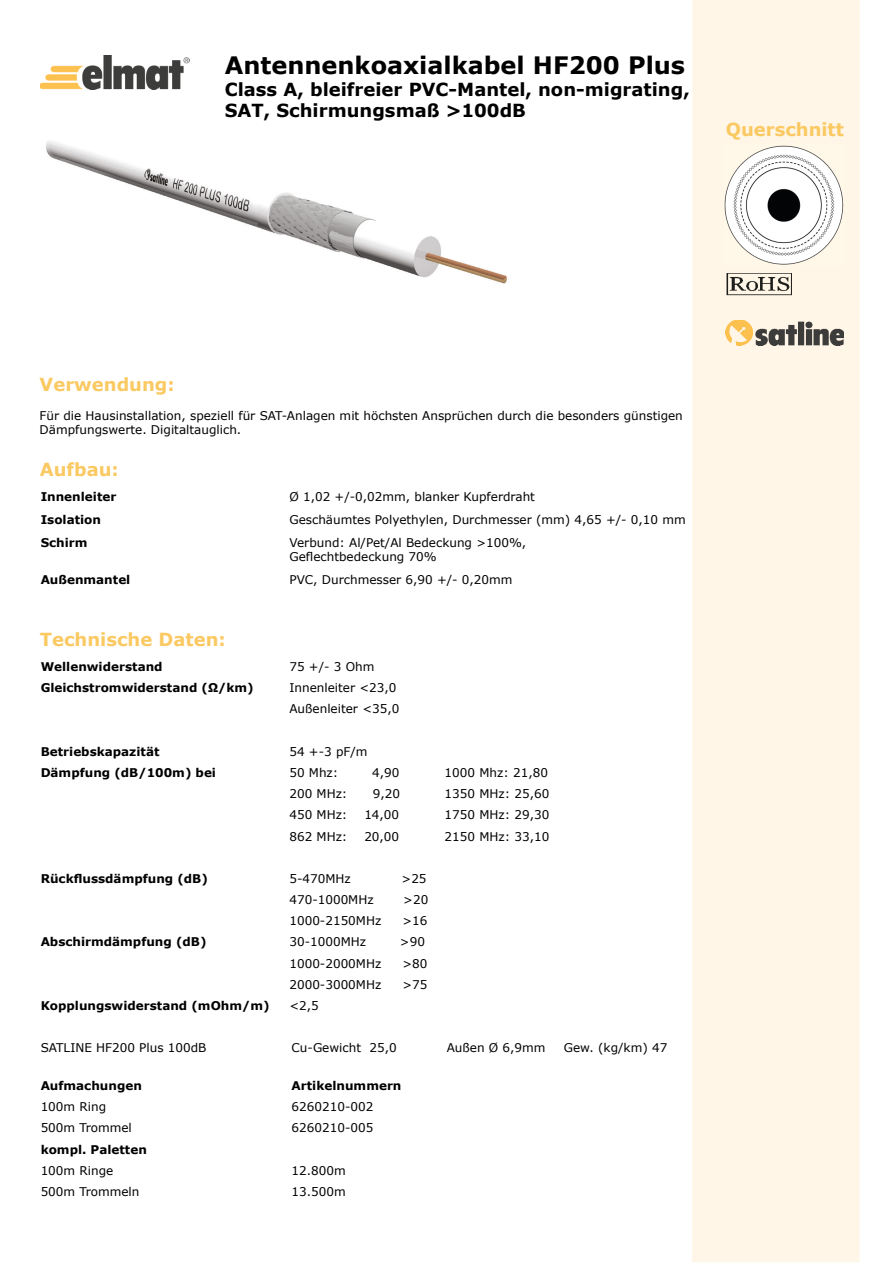
<style>
.page{position:relative;width:893px;height:1263px;background:#fff}
.page>*{position:absolute;margin:0;border:0;box-sizing:border-box;transform-origin:0 0}
.t1{font:700 24px "Verdana";color:#000}
.t2{font:700 18px/21.6px "Verdana";color:#000}
.t3{font:700 18px "Verdana";color:#fbc962}
.t4{font:12px/14.4px "Verdana";color:#000}
.t5{font:700 12px "Verdana";color:#000}
</style>
<div class="page">
<div style="left:692px;top:0;width:168px;height:1262px;background:#fff6e7"></div>
<img style="left:40px;top:56px;width:150px;height:33px">
<img style="left:46px;top:141px;width:461px;height:143px">
<img style="left:726px;top:320px;width:118px;height:25px">
<img style="left:726px;top:273px;width:66px;height:22px">
<img style="left:724px;top:145px;width:120px;height:120px">
<h1 class="t1" style="left:225px;top:50px;width:462px">Antennenkoaxialkabel HF200 Plus</h1>
<h2 class="t2" style="left:225px;top:78px;width:467px">Class A, bleifreier PVC-Mantel, non-migrating,<br>SAT, Schirmungsmaß &gt;100dB</h2>
<h2 class="t3" style="left:726px;top:118px;width:120px">Querschnitt</h2>
<h2 class="t3" style="left:40px;top:373px;width:137px">Verwendung:</h2>
<p class="t4" style="left:40px;top:408px;width:645px">Für die Hausinstallation, speziell für SAT-Anlagen mit höchsten Ansprüchen durch die besonders günstigen<br>Dämpfungswerte. Digitaltauglich.</p>
<h2 class="t3" style="left:40px;top:458px;width:81px">Aufbau:</h2>
<p class="t5" style="left:41px;top:489px;width:77px">Innenleiter</p>
<p class="t4" style="left:289px;top:489px;width:247px">Ø 1,02 +/-0,02mm, blanker Kupferdraht</p>
<p class="t5" style="left:41px;top:512px;width:62px">Isolation</p>
<p class="t4" style="left:289px;top:512px;width:398px">Geschäumtes Polyethylen, Durchmesser (mm) 4,65 +/- 0,10 mm</p>
<p class="t5" style="left:41px;top:535px;width:48px">Schirm</p>
<p class="t4" style="left:289px;top:535px;width:238px">Verbund: Al/Pet/Al Bedeckung &gt;100%,<br>Geflechtbedeckung 70%</p>
<p class="t5" style="left:41px;top:572px;width:91px">Außenmantel</p>
<p class="t4" style="left:289px;top:572px;width:225px">PVC, Durchmesser 6,90 +/- 0,20mm</p>
<h2 class="t3" style="left:40px;top:628px;width:187px">Technische Daten:</h2>
<p class="t5" style="left:41px;top:659px;width:123px">Wellenwiderstand</p>
<p class="t4" style="left:289px;top:659px;width:86px">75 +/- 3 Ohm</p>
<p class="t5" style="left:41px;top:680px;width:214px">Gleichstromwiderstand (Ω/km)</p>
<p class="t4" style="left:289px;top:677px;width:111px;line-height:21.1px">Innenleiter &lt;23,0<br>Außenleiter &lt;35,0</p>
<p class="t5" style="left:41px;top:744px;width:120px">Betriebskapazität</p>
<p class="t4" style="left:289px;top:744px;width:80px">54 +-3 pF/m</p>
<p class="t5" style="left:41px;top:765px;width:177px">Dämpfung (dB/100m) bei</p>
<p class="t4" style="left:289px;top:765px;width:50px">50 Mhz:</p>
<p class="t4" style="left:372px;top:765px;width:29px">4,90</p>
<p class="t4" style="left:445px;top:765px;width:105px">1000 Mhz: 21,80</p>
<p class="t4" style="left:289px;top:786px;width:59px">200 MHz:</p>
<p class="t4" style="left:373px;top:786px;width:29px">9,20</p>
<p class="t4" style="left:445px;top:786px;width:106px">1350 MHz: 25,60</p>
<p class="t4" style="left:289px;top:807px;width:59px">450 MHz:</p>
<p class="t4" style="left:364px;top:807px;width:36px">14,00</p>
<p class="t4" style="left:445px;top:807px;width:106px">1750 MHz: 29,30</p>
<p class="t4" style="left:289px;top:829px;width:59px">862 MHz:</p>
<p class="t4" style="left:364px;top:829px;width:36px">20,00</p>
<p class="t4" style="left:445px;top:829px;width:106px">2150 MHz: 33,10</p>
<p class="t5" style="left:41px;top:871px;width:169px">Rückflussdämpfung (dB)</p>
<p class="t4" style="left:289px;top:871px;width:63px">5-470MHz</p>
<p class="t4" style="left:402px;top:871px;width:27px">&gt;25</p>
<p class="t4" style="left:289px;top:892px;width:86px">470-1000MHz</p>
<p class="t4" style="left:403px;top:892px;width:27px">&gt;20</p>
<p class="t4" style="left:289px;top:913px;width:93px">1000-2150MHz</p>
<p class="t4" style="left:402px;top:913px;width:27px">&gt;16</p>
<p class="t5" style="left:41px;top:934px;width:167px">Abschirmdämpfung (dB)</p>
<p class="t4" style="left:289px;top:934px;width:78px">30-1000MHz</p>
<p class="t4" style="left:400px;top:934px;width:27px">&gt;90</p>
<p class="t4" style="left:289px;top:956px;width:93px">1000-2000MHz</p>
<p class="t4" style="left:402px;top:956px;width:27px">&gt;80</p>
<p class="t4" style="left:289px;top:977px;width:93px">2000-3000MHz</p>
<p class="t4" style="left:402px;top:977px;width:27px">&gt;75</p>
<p class="t5" style="left:41px;top:998px;width:230px">Kopplungswiderstand (mOhm/m)</p>
<p class="t4" style="left:289px;top:998px;width:31px">&lt;2,5</p>
<p class="t4" style="left:41px;top:1040px;width:167px">SATLINE HF200 Plus 100dB</p>
<p class="t4" style="left:292px;top:1040px;width:107px">Cu-Gewicht 25,0</p>
<p class="t4" style="left:447px;top:1040px;width:100px">Außen Ø 6,9mm</p>
<p class="t4" style="left:564px;top:1040px;width:105px">Gew. (kg/km) 47</p>
<p class="t5" style="left:41px;top:1078px;width:103px">Aufmachungen</p>
<p class="t5" style="left:292px;top:1078px;width:111px">Artikelnummern</p>
<p class="t4" style="left:41px;top:1099px;width:67px">100m Ring</p>
<p class="t4" style="left:292px;top:1099px;width:83px">6260210-002</p>
<p class="t4" style="left:41px;top:1120px;width:93px">500m Trommel</p>
<p class="t4" style="left:292px;top:1120px;width:83px">6260210-005</p>
<p class="t5" style="left:41px;top:1141px;width:108px">kompl. Paletten</p>
<p class="t4" style="left:41px;top:1163px;width:74px">100m Ringe</p>
<p class="t4" style="left:292px;top:1163px;width:56px">12.800m</p>
<p class="t4" style="left:41px;top:1184px;width:100px">500m Trommeln</p>
<p class="t4" style="left:292px;top:1184px;width:56px">13.500m</p>
</div>
